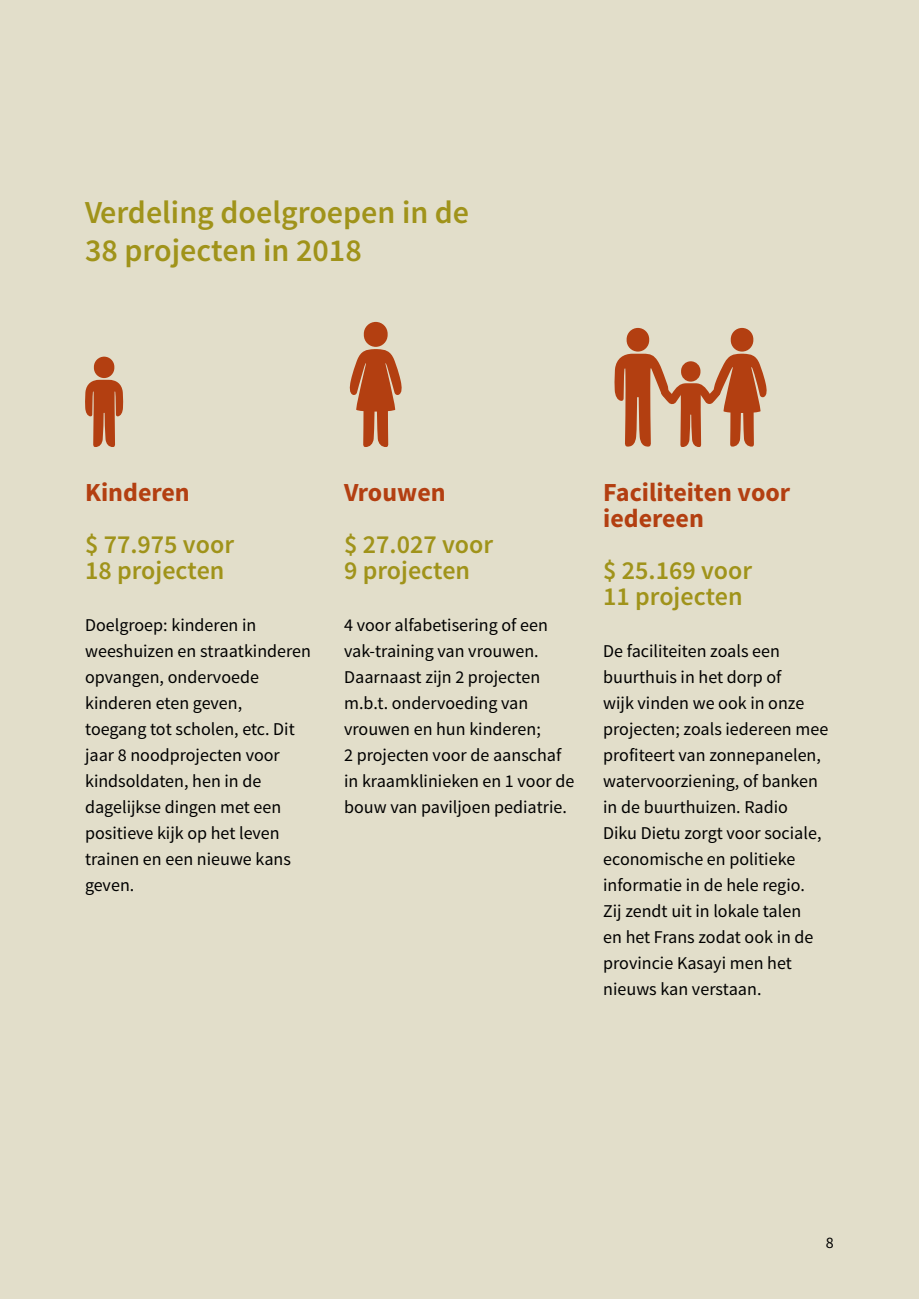
<style>
.page{position:relative;width:919px;height:1299px;background:#fff}
.page>*{position:absolute;margin:0;border:0;box-sizing:border-box;transform-origin:0 0}
.t1{font:600 32px/38.4px "Source Sans Pro";color:#a0931a}
.t2{font:600 26px/26px "Source Sans Pro";color:#a0931a}
.t3{font:700 26px/26px "Source Sans Pro";color:#b33f11}
.t4{font:18px/26px "Source Sans Pro";color:#000}
.t5{font:16px "Source Sans Pro";color:#000}
</style>
<div class="page">
<div style="left:0;top:0;width:918px;height:1298px;background:#e2deca"></div>
<svg style="left:85px;top:380px;width:38px;height:67px"></svg>
<div style="left:94px;top:356px;width:20px;height:22px;background:#b33f11;border-radius:10px"></div>
<div style="left:364px;top:322px;width:23px;height:25px;background:#b33f11;border-radius:12px"></div>
<svg style="left:349px;top:349px;width:53px;height:98px"></svg>
<div style="left:626px;top:328px;width:23px;height:23px;background:#b33f11;border-radius:11px"></div>
<div style="left:730px;top:328px;width:23px;height:23px;background:#b33f11;border-radius:11px"></div>
<svg style="left:614px;top:353px;width:153px;height:94px"></svg>
<div style="left:681px;top:361px;width:19px;height:20px;background:#b33f11;border-radius:10px"></div>
<h1 class="t1" style="left:85px;top:193px;width:385px">Verdeling doelgroepen in de<br>38 projecten in 2018</h1>
<h2 class="t3" style="left:85px;top:480px;width:106px">Kinderen</h2>
<h2 class="t2" style="left:85px;top:532px;width:150px">$ 77.975 voor<br>18 projecten</h2>
<p class="t4" style="left:85px;top:612px;width:227px">Doelgroep: kinderen in weeshuizen en straatkinderen opvangen, ondervoede kinderen eten geven,<br>toegang tot scholen, etc. Dit jaar 8 noodprojecten voor kindsoldaten, hen in de dagelijkse dingen met een positieve kijk op het leven trainen en een nieuwe kans geven.</p>
<h2 class="t3" style="left:344px;top:480px;width:103px">Vrouwen</h2>
<h2 class="t2" style="left:344px;top:532px;width:150px">$ 27.027 voor<br>9 projecten</h2>
<p class="t4" style="left:344px;top:612px;width:232px">4 voor alfabetisering of een vak-training van vrouwen.<br>Daarnaast zijn 2 projecten m.b.t. ondervoeding van vrouwen en hun kinderen;<br>2 projecten voor de aanschaf in kraamklinieken en 1 voor de bouw van paviljoen pediatrie.</p>
<h2 class="t3" style="left:603px;top:480px;width:188px">Faciliteiten voor iedereen</h2>
<h2 class="t2" style="left:603px;top:558px;width:150px">$ 25.169 voor<br>11 projecten</h2>
<p class="t4" style="left:603px;top:638px;width:227px">De faciliteiten zoals een buurthuis in het dorp of<br>wijk vinden we ook in onze projecten; zoals iedereen mee profiteert van zonnepanelen, watervoorziening, of banken in de buurthuizen. Radio<br>Diku Dietu zorgt voor sociale, economische en politieke informatie in de hele regio.<br>Zij zendt uit in lokale talen<br>en het Frans zodat ook in de provincie Kasayi men het nieuws kan verstaan.</p>
<p class="t5" style="left:825px;top:1232px;width:9px">8</p>
</div>
